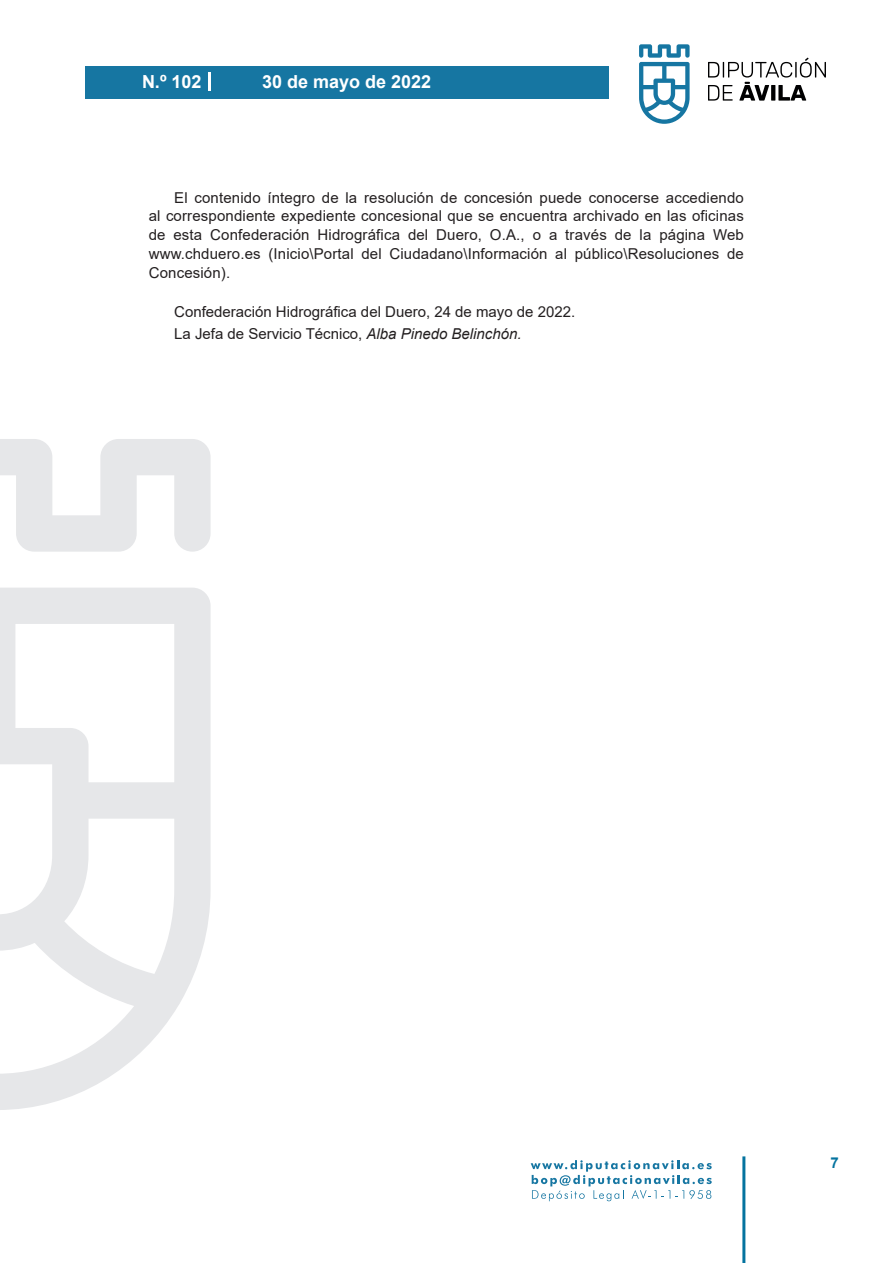
<style>
.page{position:relative;width:893px;height:1263px;background:#fff}
.page>*{position:absolute;margin:0;border:0;box-sizing:border-box;transform-origin:0 0}
.t1{font:700 18px "Arial";color:#fff}
.texto_normal{font:15px/18.8px "Arial";letter-spacing:.01em;color:#231f20;text-align:justify}
.fecha{font:15px "Arial";color:#231f20}
.firma{font:15px "Arial";color:#231f20}
.t2{font:700 15px "Arial";color:#04739f}
.s1{font-style:italic}
</style>
<div class="page">
<svg style="left:531px;top:1160px;width:181px;height:41px"></svg>
<div style="left:85px;top:66px;width:523px;height:33px;background:#1676a2"></div>
<svg style="left:639px;top:44px;width:51px;height:80px"></svg>
<svg style="left:708px;top:58px;width:118px;height:43px"></svg>
<hr style="left:742px;top:1156px;width:3px;height:107px;background:#04739f">
<svg style="left:208px;top:72px;width:2px;height:18px"></svg>
<svg style="left:0;top:439px;width:211px;height:671px"></svg>
<p class="t1" style="left:142px;top:69px;width:61px">N.º 102</p>
<p class="t1" style="left:262px;top:69px;width:171px">30 de mayo de 2022</p>
<p class="texto_normal" style="left:149px;top:188px;width:597px;text-indent:26px">El contenido íntegro de la resolución de concesión puede conocerse accediendo al correspondiente expediente concesional que se encuentra archivado en las oficinas de esta Confederación Hidrográfica del Duero, O.A., o a través de la página Web www.chduero.es (Inicio\Portal del Ciudadano\Información al público\Resoluciones de Concesión).</p>
<p class="fecha" style="left:174px;top:301px;width:403px">Confederación Hidrográfica del Duero, 24 de mayo de 2022.</p>
<p class="firma" style="left:174px;top:323px;width:349px">La Jefa de Servicio Técnico, <span class="s1">Alba Pinedo Belinchón.</span></p>
<p class="t2" style="left:831px;top:1152px;width:10px">7</p>
</div>
